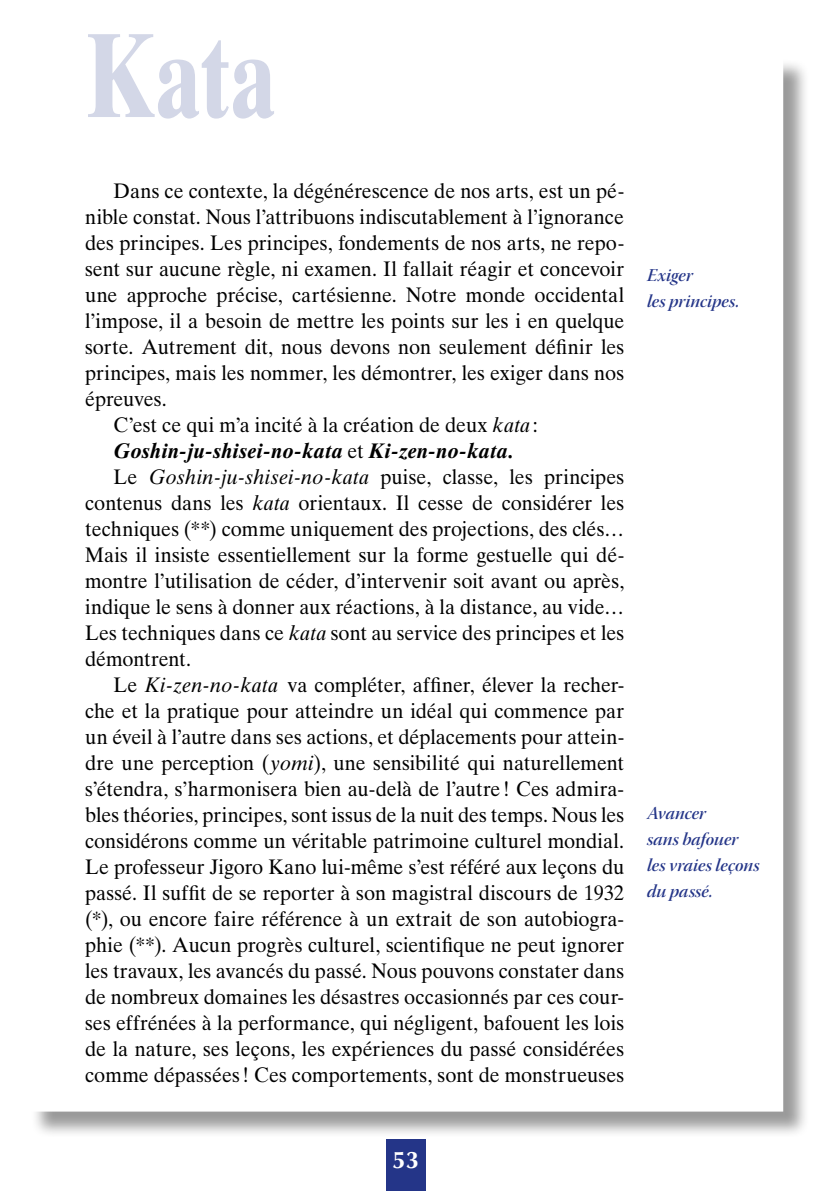
<style>
.page{position:relative;width:840px;height:1191px;background:#fff}
.page>*{position:absolute;margin:0;border:0;box-sizing:border-box;transform-origin:0 0}
.t1{font:700 120px "Times Ten LT Std";color:#d3d7e7;scale:.75 1}
.t2{font:700 24px "Optima";color:#fff}
.t3{font:21px "Times Ten LT Std";letter-spacing:-.005em;color:#000;scale:.95 1}
.t4{font:italic 700 21px "Times Ten LT Std";letter-spacing:.01em;color:#000;scale:.95 1}
.t5{font:18px/26px "Warnock Pro Semibold It Disp";color:#243588}
.s1{font-style:italic}
.s2{font-weight:400;font-style:normal}
</style>
<div class="page">
<div style="left:30px;top:58px;width:778px;height:1079px;background:#000;opacity:.4"></div>
<div style="left:28px;top:57px;width:754px;height:1054px;background:#fff"></div>
<div style="left:386px;top:1140px;width:39px;height:51px;background:#243588"></div>
<h1 class="t1" style="left:85px;top:3px;width:255px">Kata</h1>
<p class="t3" style="left:113px;top:178px;width:539px">Dans ce contexte, la dégénérescence de nos arts, est un pé-</p>
<p class="t3" style="left:85px;top:204px;width:568px">nible constat. Nous l’attribuons indiscutablement à l’ignorance</p>
<p class="t3" style="left:85px;top:230px;width:568px">des principes. Les principes, fondements de nos arts, ne repo-</p>
<p class="t3" style="left:85px;top:256px;width:568px">sent sur aucune règle, ni examen. Il fallait réagir et concevoir</p>
<p class="t3" style="left:85px;top:282px;width:568px">une approche précise, cartésienne. Notre monde occidental</p>
<p class="t3" style="left:85px;top:308px;width:568px">l’impose, il a besoin de mettre les points sur les i en quelque</p>
<p class="t3" style="left:85px;top:334px;width:568px">sorte. Autrement dit, nous devons non seulement définir les</p>
<p class="t3" style="left:85px;top:360px;width:568px">principes, mais les nommer, les démontrer, les exiger dans nos</p>
<p class="t3" style="left:85px;top:386px;width:87px">épreuves.</p>
<p class="t3" style="left:113px;top:412px;width:448px">C’est ce qui m’a incité à la création de deux <span class="s1">kata</span> :</p>
<p class="t4" style="left:113px;top:438px;width:423px">Goshin-ju-shisei-no-kata <span class="s2">et</span> Ki-zen-no-kata.</p>
<p class="t3" style="left:113px;top:464px;width:539px">Le <span class="s1">Goshin-ju-shisei-no-kata</span> puise, classe, les principes</p>
<p class="t3" style="left:85px;top:490px;width:568px">contenus dans les <span class="s1">kata</span> orientaux. Il cesse de considérer les</p>
<p class="t3" style="left:85px;top:516px;width:568px">techniques (**) comme uniquement des projections, des clés…</p>
<p class="t3" style="left:85px;top:542px;width:568px">Mais il insiste essentiellement sur la forme gestuelle qui dé-</p>
<p class="t3" style="left:85px;top:568px;width:568px">montre l’utilisation de céder, d’intervenir soit avant ou après,</p>
<p class="t3" style="left:85px;top:594px;width:568px">indique le sens à donner aux réactions, à la distance, au vide…</p>
<p class="t3" style="left:85px;top:620px;width:568px">Les techniques dans ce <span class="s1">kata</span> sont au service des principes et les</p>
<p class="t3" style="left:85px;top:646px;width:113px">démontrent.</p>
<p class="t3" style="left:113px;top:672px;width:539px">Le <span class="s1">Ki-zen-no-kata</span> va compléter, affiner, élever la recher-</p>
<p class="t3" style="left:85px;top:698px;width:568px">che et la pratique pour atteindre un idéal qui commence par</p>
<p class="t3" style="left:85px;top:724px;width:568px">un éveil à l’autre dans ses actions, et déplacements pour attein-</p>
<p class="t3" style="left:85px;top:750px;width:568px">dre une perception (<span class="s1">yomi</span>), une sensibilité qui naturellement</p>
<p class="t3" style="left:85px;top:776px;width:568px">s’étendra, s’harmonisera bien au-delà de l’autre ! Ces admira-</p>
<p class="t3" style="left:85px;top:802px;width:568px">bles théories, principes, sont issus de la nuit des temps. Nous les</p>
<p class="t3" style="left:85px;top:828px;width:568px">considérons comme un véritable patrimoine culturel mondial.</p>
<p class="t3" style="left:85px;top:854px;width:568px">Le professeur Jigoro Kano lui-même s’est référé aux leçons du</p>
<p class="t3" style="left:85px;top:880px;width:568px">passé. Il suffit de se reporter à son magistral discours de 1932</p>
<p class="t3" style="left:85px;top:906px;width:568px">(*), ou encore faire référence à un extrait de son autobiogra-</p>
<p class="t3" style="left:85px;top:932px;width:568px">phie (**). Aucun progrès culturel, scientifique ne peut ignorer</p>
<p class="t3" style="left:85px;top:958px;width:568px">les travaux, les avancés du passé. Nous pouvons constater dans</p>
<p class="t3" style="left:85px;top:984px;width:568px">de nombreux domaines les désastres occasionnés par ces cour-</p>
<p class="t3" style="left:85px;top:1010px;width:568px">ses effrénées à la performance, qui négligent, bafouent les lois</p>
<p class="t3" style="left:85px;top:1036px;width:568px">de la nature, ses leçons, les expériences du passé considérées</p>
<p class="t3" style="left:85px;top:1062px;width:568px">comme dépassées! Ces comportements, sont de monstrueuses</p>
<p class="t5" style="left:646px;top:261px;width:94px">Exiger<br>les principes.</p>
<p class="t5" style="left:646px;top:799px;width:114px">Avancer<br>sans bafouer les vraies leçons du passé.</p>
<p class="t2" style="left:392px;top:1145px;width:28px">53</p>
</div>
